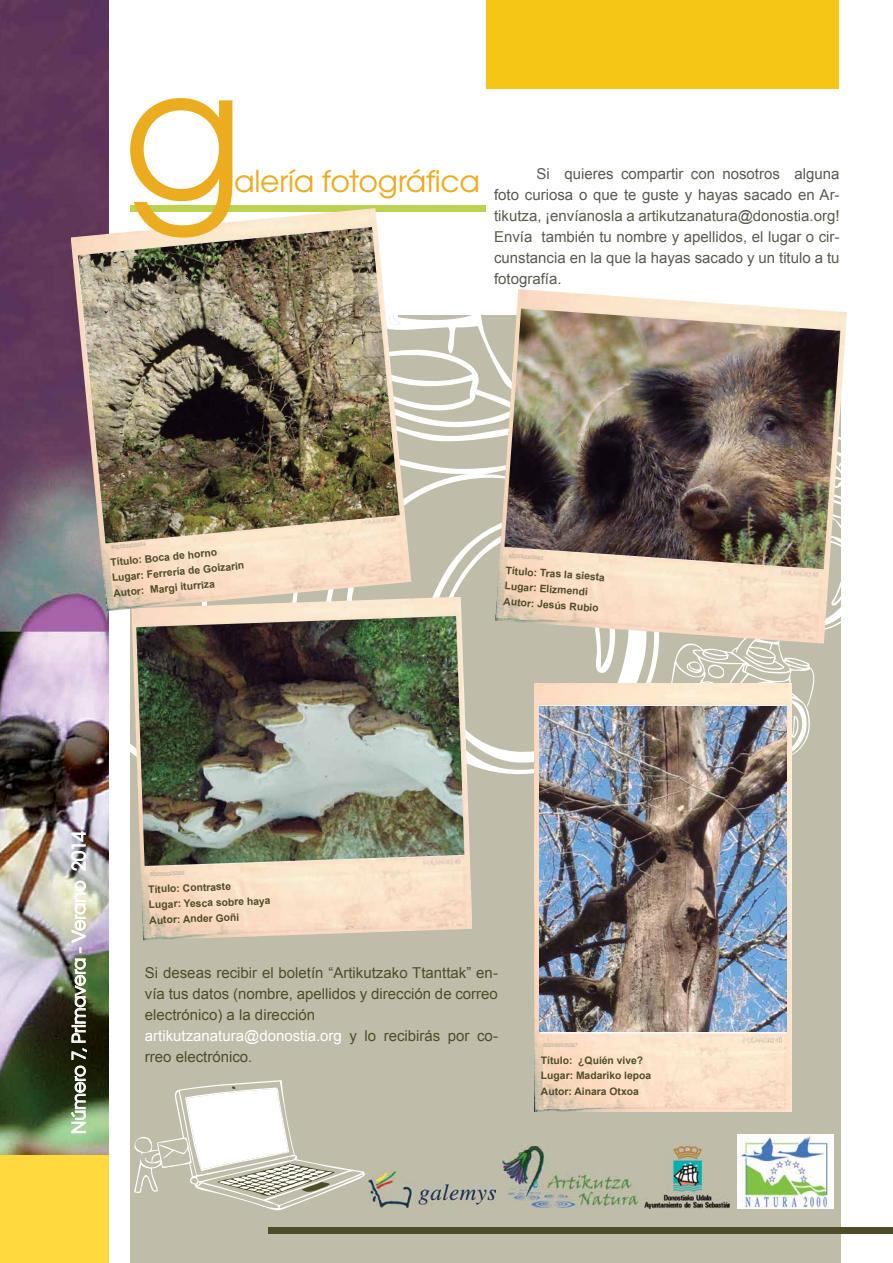
<style>
.page{position:relative;width:893px;height:1263px;background:#fff}
.page>*{position:absolute;margin:0;border:0;box-sizing:border-box;transform-origin:0 0}
.t1{font:180px "Te X Gyre Adventor";color:#ebac20}
.t2{font:30px "Te X Gyre Adventor";letter-spacing:-.01em;color:#ebac20}
.t3{font:18px "Te X Gyre Adventor";letter-spacing:-.01em;color:#fff}
.t4{font:15px/21px "Arial";color:#5a5b4d;text-align:justify}
.t5{font:15px/21px "Arial";color:#4f4d28}
.t6{font:700 10.35px/15.5px "Arial";color:#4f4d28}
.t7{font:5.1px "Arial";color:#adaa93}
.s1{color:#fff}
</style>
<div class="page">
<img style="left:0;top:0;width:109px;height:1155px">
<div style="left:0;top:1155px;width:109px;height:108px;background:#ffd93d"></div>
<svg style="left:71px;top:1048px;width:16px;height:85px"></svg>
<svg style="left:71px;top:881px;width:15px;height:161px;background:#aaab9d"></svg>
<svg style="left:71px;top:831px;width:15px;height:40px"></svg>
<div style="left:130px;top:316px;width:711px;height:947px;background:#bfbca9"></div>
<svg style="left:130px;top:316px;width:404px;height:458px"></svg>
<svg style="left:411px;top:524px;width:239px;height:242px"></svg>
<svg style="left:650px;top:644px;width:165px;height:111px"></svg>
<img style="left:503px;top:1146px;width:135px;height:61px">
<img style="left:645px;top:1146px;width:85px;height:62px">
<div style="left:130px;top:205px;width:355px;height:7px;background:#bdd150"></div>
<div style="left:269px;top:1226px;width:624px;height:7px;background:#4f4d28"></div>
<svg style="left:134px;top:1080px;width:231px;height:131px"></svg>
<div style="left:487px;top:0;width:352px;height:89px;background:#f5c615"></div>
<img style="left:495px;top:289px;width:352px;height:355px">
<img style="left:504px;top:308px;width:336px;height:261px">
<img style="left:131px;top:597px;width:341px;height:343px">
<img style="left:136px;top:616px;width:328px;height:250px">
<img style="left:71px;top:208px;width:340px;height:403px">
<img style="left:78px;top:227px;width:322px;height:316px">
<img style="left:534px;top:684px;width:258px;height:427px">
<img style="left:540px;top:706px;width:246px;height:325px">
<img style="left:369px;top:1171px;width:126px;height:37px">
<img style="left:737px;top:1132px;width:97px;height:81px">
<img style="left:738px;top:1134px;width:95px;height:75px">
<h1 class="t1" style="left:123px;top:-10px;width:123px">g</h1>
<h2 class="t2" style="left:234px;top:157px;width:247px">alería fotográfica</h2>
<p class="t4" style="left:494px;top:163px;width:347px;text-indent:43px">Si quieres compartir con nosotros alguna foto curiosa o que te guste y hayas sacado en Ar&shy;tikutza, ¡envíanosla a artikutzanatura@donostia.org!<br>Envía también tu nombre y apellidos, el lugar o cir&shy;cunstancia en la que la hayas sacado y un titulo a tu fotografía.</p>
<p class="t7" style="left:111px;top:544px;width:36px;rotate:-5deg">802050005064</p>
<p class="t6" style="left:110px;top:555px;width:134px;rotate:-5deg">Título: Boca de horno<br>Lugar: Ferrería de Goizarin<br>Autor: Margi iturriza</p>
<p class="t7" style="left:509px;top:552px;width:36px;rotate:4deg">802050005065</p>
<p class="t6" style="left:506px;top:563px;width:101px;rotate:4deg">Título: Tras la siesta<br>Lugar: Elizmendi<br>Autor: Jesús Rubio</p>
<p class="t3" style="left:64px;top:1134px;width:304px;rotate:-90deg">Número 7, Primavera - Verano 2014</p>
<p class="t7" style="left:150px;top:871px;width:36px;rotate:-2deg">802050005066</p>
<p class="t6" style="left:148px;top:882px;width:123px;rotate:-2deg">Título: Contraste<br>Lugar: Yesca sobre haya<br>Autor: Ander Goñi</p>
<p class="t5" style="left:145px;top:963px;width:355px">Si deseas recibir el boletín “Artikutzako Ttanttak” en&shy;vía tus datos (nombre, apellidos y dirección de correo electrónico) a la dirección <span class="s1">artikutzanatura@donostia.org</span> y lo recibirás por co&shy;rreo electrónico.</p>
<p class="t7" style="left:543px;top:1042px;width:36px">802050005067</p>
<p class="t6" style="left:541px;top:1052px;width:112px">Título: ¿Quién vive?<br>Lugar: Madariko lepoa<br>Autor: Ainara Otxoa</p>
</div>
